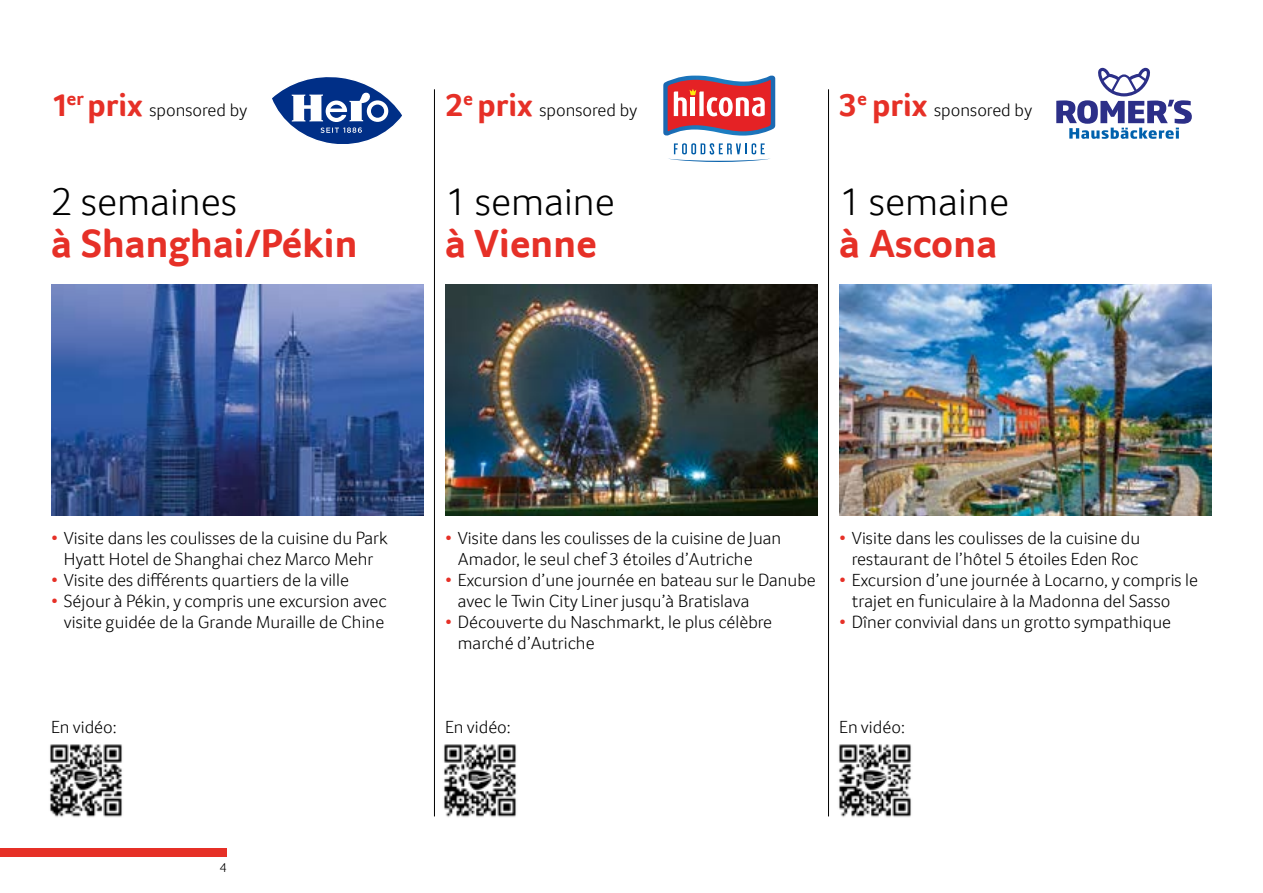
<style>
.page{position:relative;width:1263px;height:893px;background:#fff}
.page>*{position:absolute;margin:0;border:0;box-sizing:border-box;transform-origin:0 0}
.Grundtext_12_14{font:700 40.5px "Transgourmet";color:#e63027}
.Grundtext_12_14-2{font:300 40.5px "Transgourmet";color:#000}
.Grundtext_12_14-3{font:300 18px/21px "Transgourmet";color:#000}
.t1{font:300 13.5px "Transgourmet";color:#000}
.s1{font-weight:700;font-size:33px;color:#e63027}
.s2{color:#e63027}
</style>
<div class="page">
<div style="left:0;top:848px;width:227px;height:8px;background:#e63027"></div>
<img style="left:51px;top:285px;width:373px;height:230px">
<img style="left:445px;top:285px;width:373px;height:230px">
<img style="left:839px;top:285px;width:373px;height:230px">
<svg style="left:272px;top:77px;width:130px;height:67px"></svg>
<svg style="left:663px;top:75px;width:112px;height:61px"></svg>
<hr style="left:691px;top:98px;width:4px;height:18px;background:#fff">
<svg style="left:668px;top:143px;width:102px;height:19px"></svg>
<svg style="left:1056px;top:68px;width:136px;height:71px"></svg>
<hr style="left:828px;top:89px;width:1px;height:727px;background:#000">
<hr style="left:434px;top:89px;width:1px;height:727px;background:#000">
<img style="left:50px;top:744px;width:72px;height:73px">
<img style="left:444px;top:744px;width:72px;height:73px">
<img style="left:839px;top:744px;width:72px;height:73px">
<p class="Grundtext_12_14-3" style="left:51px;top:99px;width:198px"><span class="s1">1</span><sup>er</sup> <span class="s1">prix</span> sponsored by</p>
<p class="Grundtext_12_14-2" style="left:51px;top:178px;width:188px">2 semaines</p>
<p class="Grundtext_12_14" style="left:51px;top:219px;width:308px">à Shanghai/Pékin</p>
<p class="Grundtext_12_14-3" style="left:445px;top:99px;width:194px"><span class="s1">2</span><sup>e</sup> <span class="s1">prix</span> sponsored by</p>
<p class="Grundtext_12_14-3" style="left:839px;top:99px;width:195px"><span class="s1">3</span><sup>e</sup> <span class="s1">prix</span> sponsored by</p>
<p class="Grundtext_12_14-2" style="left:445px;top:178px;width:171px">1 semaine</p>
<p class="Grundtext_12_14" style="left:445px;top:219px;width:153px">à Vienne</p>
<p class="Grundtext_12_14-2" style="left:839px;top:178px;width:171px">1 semaine</p>
<p class="Grundtext_12_14" style="left:839px;top:219px;width:160px">à Ascona</p>
<p class="Grundtext_12_14-3" style="left:51px;top:527px;width:338px;text-align:center"><span class="s2">•</span> Visite dans les coulisses de la cuisine du Park<br>Hyatt Hotel de Shanghai chez Marco Mehr</p>
<p class="Grundtext_12_14-3" style="left:51px;top:569px;width:299px"><span class="s2">•</span> Visite des différents quartiers de la ville</p>
<p class="Grundtext_12_14-3" style="left:51px;top:590px;width:337px;text-align:center"><span class="s2">•</span> Séjour à Pékin, y compris une excursion avec visite guidée de la Grande Muraille de Chine</p>
<p class="Grundtext_12_14-3" style="left:51px;top:716px;width:67px">En vidéo:</p>
<p class="t1" style="left:219px;top:859px;width:9px">4</p>
<p class="Grundtext_12_14-3" style="left:458px;top:527px;width:325px;text-indent:-13px"><span class="s2">•</span> Visite dans les coulisses de la cuisine de Juan<br>Amador, le seul chef 3 étoiles d’Autriche</p>
<p class="Grundtext_12_14-3" style="left:458px;top:569px;width:359px;text-indent:-13px"><span class="s2">•</span> Excursion d’une journée en bateau sur le Danube avec le Twin City Liner jusqu’à Bratislava</p>
<p class="Grundtext_12_14-3" style="left:458px;top:611px;width:316px;text-indent:-13px"><span class="s2">•</span> Découverte du Naschmarkt, le plus célèbre marché d’Autriche</p>
<p class="Grundtext_12_14-3" style="left:839px;top:527px;width:303px;text-align:center"><span class="s2">•</span> Visite dans les coulisses de la cuisine du restaurant de l’hôtel 5 étoiles Eden Roc</p>
<p class="Grundtext_12_14-3" style="left:852px;top:569px;width:348px;text-indent:-13px"><span class="s2">•</span> Excursion d’une journée à Locarno, y compris le trajet en funiculaire à la Madonna del Sasso</p>
<p class="Grundtext_12_14-3" style="left:839px;top:611px;width:333px"><span class="s2">•</span> Dîner convivial dans un grotto sympathique</p>
<p class="Grundtext_12_14-3" style="left:445px;top:716px;width:67px">En vidéo:</p>
<p class="Grundtext_12_14-3" style="left:839px;top:716px;width:67px">En vidéo:</p>
</div>
